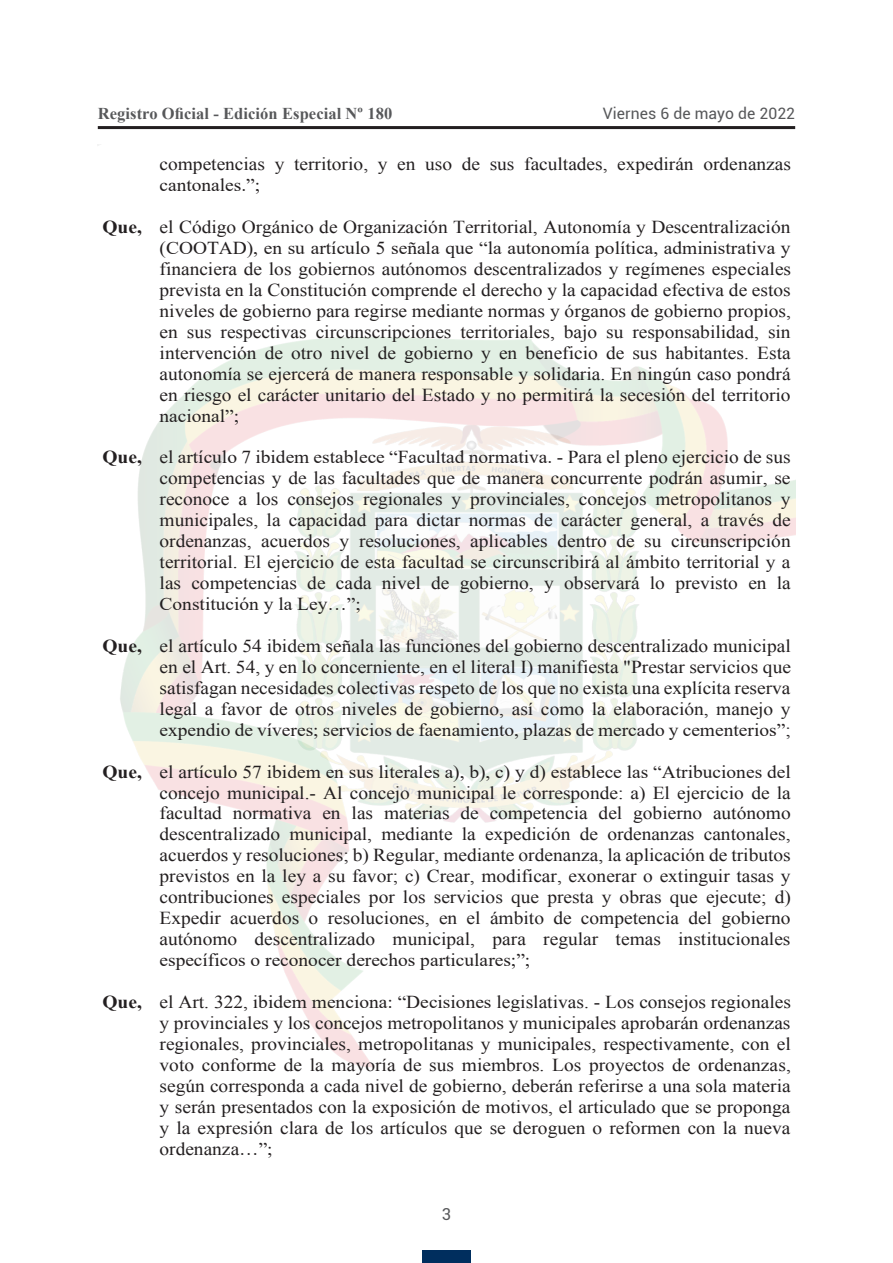
<style>
.page{position:relative;width:893px;height:1263px;background:#fff}
.page>*{position:absolute;margin:0;border:0;box-sizing:border-box;transform-origin:0 0}
.t1{font:18.15px/21px "Times New Roman";color:#231f20;text-align:justify;scale:1.07 1}
.t2{font:700 16.5px "Times New Roman";letter-spacing:.005em;color:#57585a}
.t3{font:16.5px "Roboto";color:#57585a}
.t4{font:15.75px "Roboto";letter-spacing:.005em;color:#57585a}
.s1{font-weight:700}
</style>
<div class="page">
<hr style="left:98px;top:126px;width:697px;height:3px;background:#231f20">
<div style="left:422px;top:1250px;width:49px;height:13px;background:#002e5e"></div>
<img style="left:98px;top:145px;width:697px;height:922px">
<p class="t2" style="left:98px;top:102px;width:296px">Registro Oficial - Edición Especial Nº 180</p>
<p class="t4" style="left:603px;top:102px;width:194px">Viernes 6 de mayo de 2022</p>
<p class="t1" style="left:160px;top:153px;width:591px">competencias y territorio, y en uso de sus facultades, expedirán ordenanzas cantonales.”;</p>
<p class="t1" style="left:160px;top:216px;width:592px;text-indent:-57px"><span class="s1">Que,</span> el Código Orgánico de Organización Territorial, Autonomía y Descentralización (COOTAD), en su artículo 5 señala que “la autonomía política, administrativa y financiera de los gobiernos autónomos descentralizados y regímenes especiales prevista en la Constitución comprende el derecho y la capacidad efectiva de estos niveles de gobierno para regirse mediante normas y órganos de gobierno propios, en sus respectivas circunscripciones territoriales, bajo su responsabilidad, sin intervención de otro nivel de gobierno y en beneficio de sus habitantes. Esta autonomía se ejercerá de manera responsable y solidaria. En ningún caso pondrá en riesgo el carácter unitario del Estado y no permitirá la secesión del territorio nacional”;</p>
<p class="t1" style="left:160px;top:447px;width:591px;text-indent:-57px"><span class="s1">Que,</span> el artículo 7 ibidem establece “Facultad normativa. - Para el pleno ejercicio de sus competencias y de las facultades que de manera concurrente podrán asumir, se reconoce a los consejos regionales y provinciales, concejos metropolitanos y municipales, la capacidad para dictar normas de carácter general, a través de ordenanzas, acuerdos y resoluciones, aplicables dentro de su circunscripción territorial. El ejercicio de esta facultad se circunscribirá al ámbito territorial y a las competencias de cada nivel de gobierno, y observará lo previsto en la Constitución y la Ley…”;</p>
<p class="t1" style="left:160px;top:635px;width:592px;text-indent:-57px"><span class="s1">Que,</span> el artículo 54 ibidem señala las funciones del gobierno descentralizado municipal en el Art. 54, y en lo concerniente, en el literal I) manifiesta "Prestar servicios que satisfagan necesidades colectivas respeto de los que no exista una explícita reserva legal a favor de otros niveles de gobierno, así como la elaboración, manejo y expendio de víveres; servicios de faenamiento, plazas de mercado y cementerios”;</p>
<p class="t1" style="left:160px;top:761px;width:591px;text-indent:-57px"><span class="s1">Que,</span> el artículo 57 ibidem en sus literales a), b), c) y d) establece las “Atribuciones del concejo municipal.- Al concejo municipal le corresponde: a) El ejercicio de la facultad normativa en las materias de competencia del gobierno autónomo descentralizado municipal, mediante la expedición de ordenanzas cantonales, acuerdos y resoluciones; b) Regular, mediante ordenanza, la aplicación de tributos previstos en la ley a su favor; c) Crear, modificar, exonerar o extinguir tasas y contribuciones especiales por los servicios que presta y obras que ejecute; d)<br>Expedir acuerdos o resoluciones, en el ámbito de competencia del gobierno autónomo descentralizado municipal, para regular temas institucionales específicos o reconocer derechos particulares;”;</p>
<p class="t1" style="left:160px;top:991px;width:592px;text-indent:-57px"><span class="s1">Que,</span> el Art. 322, ibidem menciona: “Decisiones legislativas. - Los consejos regionales y provinciales y los concejos metropolitanos y municipales aprobarán ordenanzas regionales, provinciales, metropolitanas y municipales, respectivamente, con el voto conforme de la mayoría de sus miembros. Los proyectos de ordenanzas, según corresponda a cada nivel de gobierno, deberán referirse a una sola materia y serán presentados con la exposición de motivos, el articulado que se proponga y la expresión clara de los artículos que se deroguen o reformen con la nueva ordenanza…”;</p>
<p class="t3" style="left:442px;top:1203px;width:11px">3</p>
</div>
